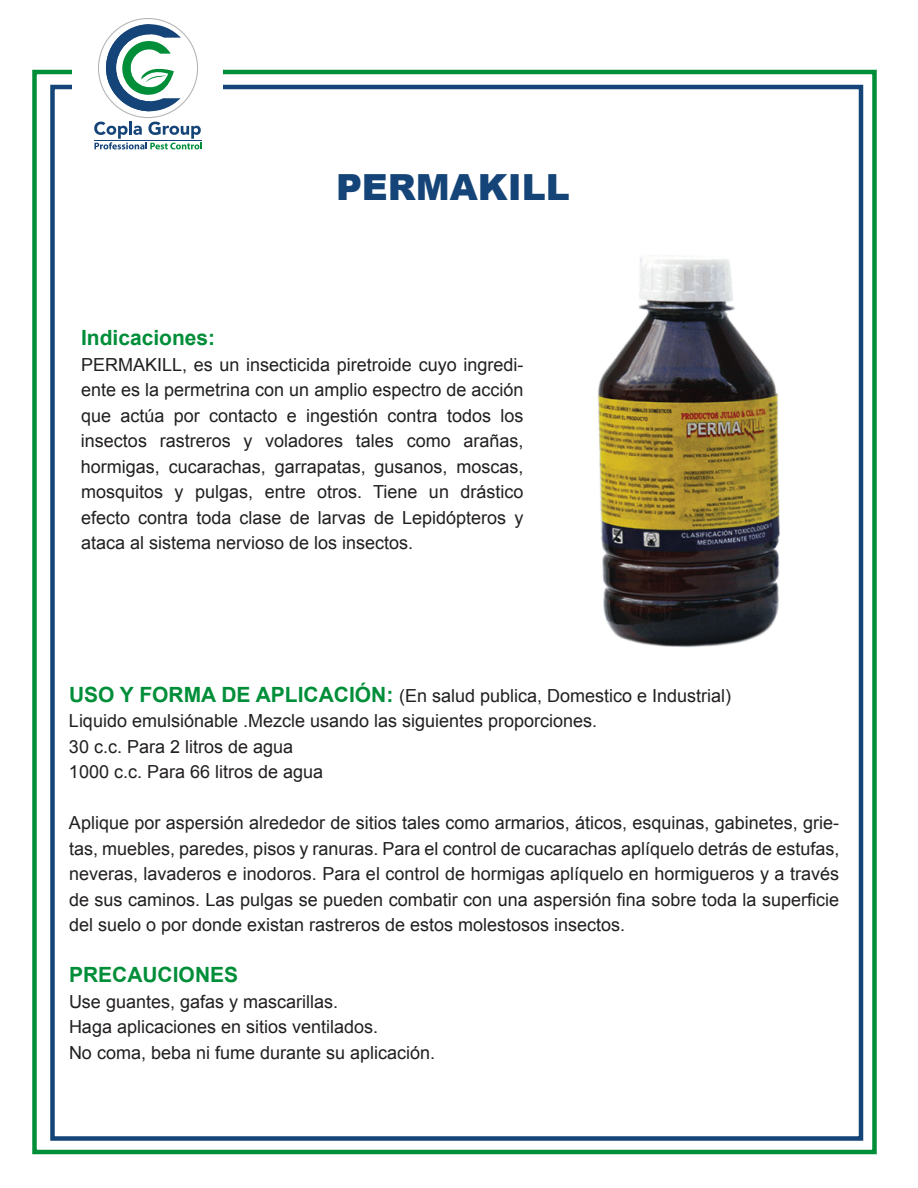
<style>
.page{position:relative;width:918px;height:1188px;background:#fff}
.page>*{position:absolute;margin:0;border:0;box-sizing:border-box;transform-origin:0 0}
.t1{font:900 36px "Arial";color:#154478}
.t2{font:700 21px "Arial";color:#008e39}
.t3{font:18px/25.5px "Arial";color:#221f1f}
.s1{font-weight:700;font-size:21px;color:#008e39}
</style>
<div class="page">
<img style="left:598px;top:255px;width:182px;height:393px">
<div style="left:50px;top:85px;width:813px;height:1056px;border:4px solid #154478"></div>
<div style="left:32px;top:70px;width:845px;height:1084px;border:4px solid #008e39"></div>
<div style="left:73px;top:38px;width:150px;height:132px;background:#fff"></div>
<svg style="left:94px;top:18px;width:108px;height:131px"></svg>
<h1 class="t1" style="left:336px;top:161px;width:235px">PERMAKILL</h1>
<p class="t2" style="left:81px;top:324px;width:136px">Indicaciones:</p>
<p class="t3" style="left:81px;top:352px;width:444px;text-align:justify">PERMAKILL, es un insecticida piretroide cuyo ingredi&shy;ente es la permetrina con un amplio espectro de acción que actúa por contacto e ingestión contra todos los insectos rastreros y voladores tales como arañas, hormigas, cucarachas, garrapatas, gusanos, moscas, mosquitos y pulgas, entre otros. Tiene un drástico efecto contra toda clase de larvas de Lepidópteros y ataca al sistema nervioso de los insectos.</p>
<p class="t3" style="left:69px;top:683px;width:664px"><span class="s1">USO Y FORMA DE APLICACIÓN:</span> (En salud publica, Domestico e Industrial)<br>Liquido emulsiónable .Mezcle usando las siguientes proporciones.<br>30 c.c. Para 2 litros de agua<br>1000 c.c. Para 66 litros de agua</p>
<p class="t3" style="left:69px;top:810px;width:772px;text-align:justify">Aplique por aspersión alrededor de sitios tales como armarios, áticos, esquinas, gabinetes, grie&shy;tas, muebles, paredes, pisos y ranuras. Para el control de cucarachas aplíquelo detrás de estufas, neveras, lavaderos e inodoros. Para el control de hormigas aplíquelo en hormigueros y a través de sus caminos. Las pulgas se pueden combatir con una aspersión fina sobre toda la superficie del suelo o por donde existan rastreros de estos molestosos insectos.</p>
<p class="t2" style="left:69px;top:961px;width:171px">PRECAUCIONES</p>
<p class="t3" style="left:69px;top:989px;width:368px">Use guantes, gafas y mascarillas.<br>Haga aplicaciones en sitios ventilados.<br>No coma, beba ni fume durante su aplicación.</p>
</div>
